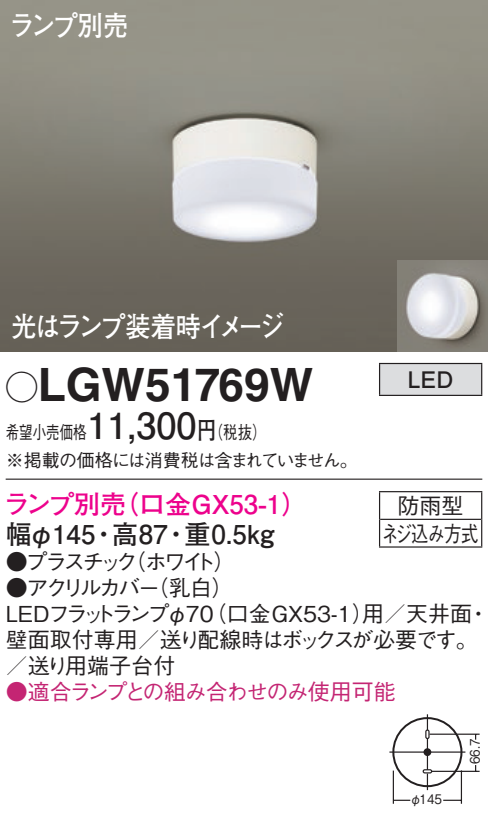
<style>
.page{position:relative;width:488px;height:816px;background:#fff}
.page>*{position:absolute;margin:0;border:0;box-sizing:border-box;transform-origin:0 0}
.t1{font:700 46px "Helvetica LT Std";color:#231f20}
.t2{font:700 36px "Futo Go B101 Pro";color:#231f20}
.t3{font:700 28px "Futo Go B101 Pro";letter-spacing:-.12em;color:#fff;scale:.9 1}
.t4{font:700 26px "Futo Go B101 Pro";color:#231f20}
.t5{font:700 26px "Futo Go B101 Pro";color:#ed028c}
.t6{font:700 22.8px "Futo Go B101 Pro";color:#231f20}
.t7{font:500 22px/26px "Gothic BBB Pro";letter-spacing:-.1em;color:#231f20}
.t8{font:500 22px "Gothic BBB Pro";letter-spacing:-.07em;color:#c42573}
.t9{font:500 22px "Gothic BBB Pro";color:#231f20}
.t10{font:500 22px/27.6px "Gothic BBB Pro";letter-spacing:-.045em;color:#231f20;text-align:center}
.t11{font:500 22px "Gothic BBB Pro";letter-spacing:-.14em;color:#231f20}
.t12{font:500 18px "Gothic BBB Pro";letter-spacing:-.065em;color:#231f20}
.t13{font:500 18px "Gothic BBB Pro";letter-spacing:-.035em;color:#231f20;scale:.75 1}
.t14{font:500 18px "Gothic BBB Pro";letter-spacing:-.035em;color:#231f20;scale:.8 1}
.t15{font:500 13.2px "Gothic BBB Pro";color:#231f20;scale:.9 1}
.s1{font-family:"Ford Classification 1";font-weight:400;font-size:32px}
.s2{font-family:"Futo Go B101 Pro";font-weight:700;font-size:24px}
</style>
<div class="page">
<img style="left:0;top:0;width:488px;height:351px">
<img style="left:397px;top:261px;width:91px;height:90px">
<div style="left:379px;top:363px;width:102px;height:32px;background:#dcdddf"></div>
<hr style="left:379px;top:363px;width:103px;height:1px;background:#231f20">
<hr style="left:379px;top:364px;width:1px;height:31px;background:#231f20">
<hr style="left:481px;top:364px;width:1px;height:31px;background:#231f20">
<hr style="left:379px;top:395px;width:103px;height:1px;background:#231f20">
<hr style="left:6px;top:478px;width:476px;height:2px;background:#231f20">
<svg style="left:379px;top:492px;width:1px;height:54px"></svg>
<hr style="left:379px;top:491px;width:103px;height:1px;background:#231f20">
<hr style="left:380px;top:519px;width:101px;height:1px;background:#231f20">
<svg style="left:481px;top:492px;width:1px;height:54px"></svg>
<hr style="left:379px;top:546px;width:103px;height:2px;background:#231f20">
<div style="left:423px;top:748px;width:8px;height:8px;background:#231f20;border-radius:50%"></div>
<div style="left:392px;top:717px;width:70px;height:70px;border:2px solid #231f20;border-radius:50%"></div>
<hr style="left:389px;top:751px;width:76px;height:2px;background:#231f20">
<svg style="left:426px;top:714px;width:2px;height:15px"></svg>
<hr style="left:426px;top:738px;width:2px;height:32px;background:#231f20">
<svg style="left:426px;top:773px;width:2px;height:17px"></svg>
<hr style="left:429px;top:733px;width:50px;height:2px;background:#231f20">
<hr style="left:431px;top:771px;width:48px;height:1px;background:#231f20">
<hr style="left:460px;top:770px;width:2px;height:34px;background:#231f20">
<hr style="left:392px;top:770px;width:2px;height:34px;background:#231f20">
<svg style="left:394px;top:799px;width:16px;height:2px"></svg>
<svg style="left:443px;top:799px;width:18px;height:2px"></svg>
<div style="left:425px;top:729px;width:4px;height:10px;border:1px solid #231f20;border-radius:2px"></div>
<div style="left:422px;top:769px;width:10px;height:4px;border:1px solid #231f20;border-radius:2px"></div>
<p class="t3" style="left:9px;top:3px;width:133px">ランプ別売</p>
<p class="t3" style="left:11px;top:304px;width:306px">光はランプ装着時イメージ</p>
<h1 class="t1" style="left:6px;top:357px;width:309px"><span class="s1">A</span>LGW51769W</h1>
<h2 class="t2" style="left:87px;top:396px;width:111px">11,300</h2>
<p class="t14" style="left:197px;top:417px;width:88px">（<span class="s2">円</span>税抜(</p>
<p class="t13" style="left:6px;top:417px;width:109px">希望小売価格</p>
<p class="t12" style="left:6px;top:445px;width:353px">※掲載の価格には消費税は含まれていません。</p>
<p class="t5" style="left:113px;top:483px;width:196px">（口金GX53-1(</p>
<p class="t5" style="left:4px;top:483px;width:124px">ランプ別売</p>
<p class="t4" style="left:184px;top:513px;width:91px">重0.5kg</p>
<p class="t4" style="left:6px;top:513px;width:91px">幅φ145</p>
<p class="t4" style="left:112px;top:513px;width:57px">高87</p>
<p class="t4" style="left:91px;top:513px;width:27px">・</p>
<p class="t4" style="left:163px;top:513px;width:27px">・</p>
<p class="t7" style="left:124px;top:546px;width:113px">（ホワイト(</p>
<p class="t7" style="left:6px;top:546px;width:133px">●プラスチック</p>
<p class="t7" style="left:147px;top:572px;width:88px">（乳白(</p>
<p class="t11" style="left:6px;top:570px;width:156px">●アクリルカバー</p>
<p class="t6" style="left:407px;top:361px;width:47px">LED</p>
<p class="t10" style="left:381px;top:489px;width:98px">防雨型<br>ネジ込み方式</p>
<p class="t9" style="left:205px;top:596px;width:269px">（口金GX53-1 用）／天井面</p>
<p class="t7" style="left:6px;top:598px;width:473px">LEDフラットランプφ70<br>壁面取付専用／送り配線時はボックスが必要です。／送り用端子台付</p>
<p class="t8" style="left:6px;top:674px;width:391px">●適合ランプとの組み合わせのみ使用可能</p>
<p class="t7" style="left:467px;top:598px;width:23px">・</p>
<p class="t15" style="left:419px;top:789px;width:26px">145</p>
<p class="t15" style="left:409px;top:789px;width:15px">φ</p>
<p class="t15" style="left:464px;top:764px;width:30px;rotate:-90deg">66.7</p>
</div>
